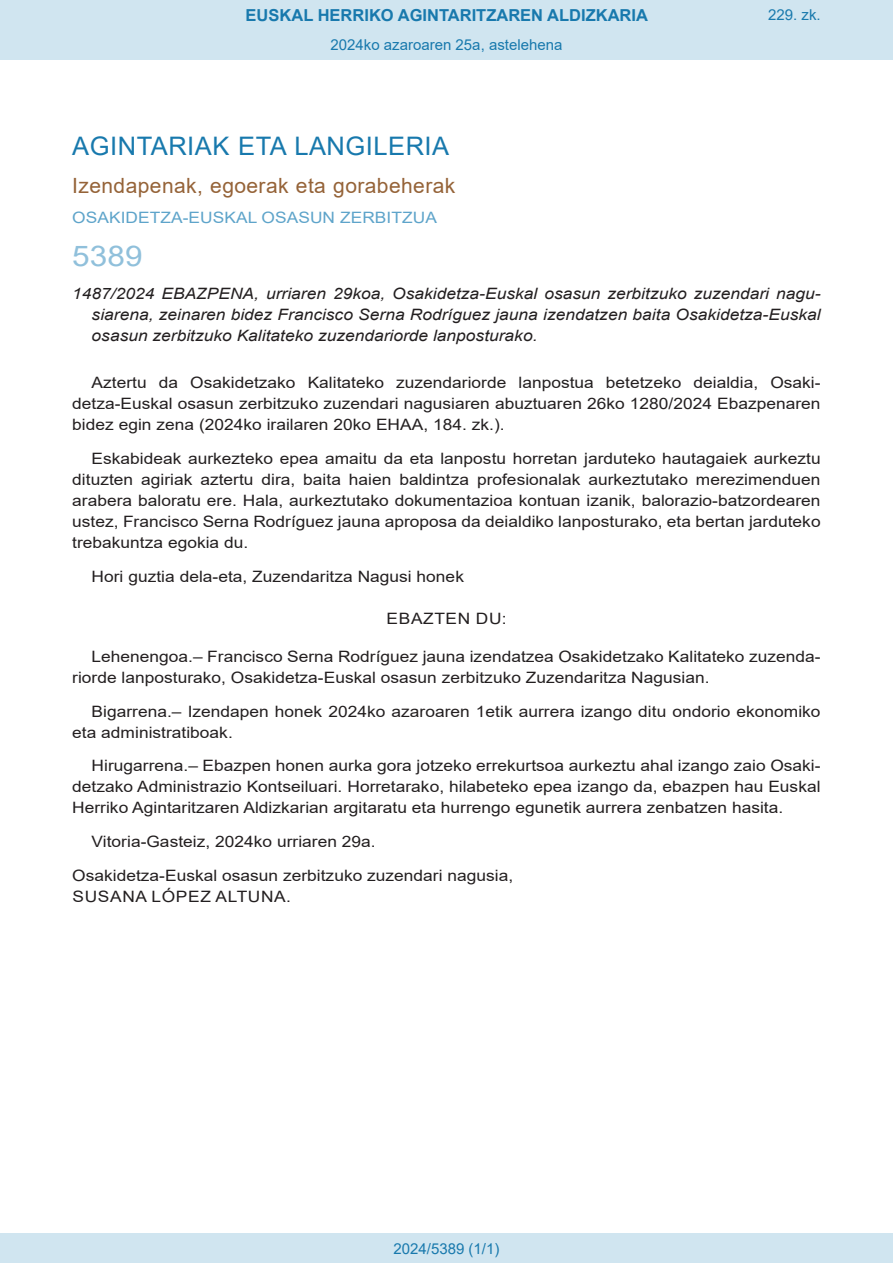
<style>
.page{position:relative;width:893px;height:1263px;background:#fff}
.page>*{position:absolute;margin:0;border:0;box-sizing:border-box;transform-origin:0 0}
.BOPVOrden{font:28.5px "Arial";color:#90c0db;scale:1.11 1}
.BOPVSeccion{font:25.5px "Arial";letter-spacing:.02em;color:#1879ad}
.BOPVSubseccion{font:21px "Arial";letter-spacing:.02em;color:#956338}
.t1{font:700 16.5px "Arial";color:#1879ad}
.BOPVDetalle{font:15.6px/21px "Arial";color:#231f20;text-align:justify;scale:1.11 1}
.BOPVTitulo{font:italic 15.6px/21px "Arial";color:#231f20;text-align:justify;scale:1.11 1}
.BOPVFirmaPuesto{font:15.6px "Arial";color:#231f20;scale:1.11 1}
.BOPVFirmaLugFec{font:15.6px "Arial";color:#231f20;scale:1.11 1}
.BOPVOrganismo{font:15.6px "Arial";letter-spacing:.005em;color:#5ea4ca;scale:1.11 1}
.BOPVFirmaNombre{font:15.6px "Arial";letter-spacing:.035em;color:#231f20;scale:1.11 1}
.BOPVClave{font:15.6px "Arial";letter-spacing:.035em;color:#231f20;scale:1.11 1}
.Paginacion_Centro{font:15px "Arial";color:#1879ad}
</style>
<div class="page">
<div style="left:0;top:0;width:893px;height:60px;background:#d0e5f0"></div>
<div style="left:0;top:1233px;width:893px;height:30px;background:#d0e5f0"></div>
<p class="t1" style="left:246px;top:3px;width:404px">EUSKAL HERRIKO AGINTARITZAREN ALDIZKARIA</p>
<p class="Paginacion_Centro" style="left:331px;top:35px;width:233px">2024ko azaroaren 25a, astelehena</p>
<p class="Paginacion_Centro" style="left:768px;top:5px;width:54px">229. zk.</p>
<p class="BOPVSeccion" style="left:72px;top:128px;width:378px">AGINTARIAK ETA LANGILERIA</p>
<p class="BOPVSubseccion" style="left:72px;top:171px;width:385px">Izendapenak, egoerak eta gorabeherak</p>
<p class="BOPVOrganismo" style="left:72px;top:207px;width:330px">OSAKIDETZA-EUSKAL OSASUN ZERBITZUA</p>
<p class="BOPVOrden" style="left:72px;top:236px;width:65px">5389</p>
<p class="BOPVTitulo" style="left:92px;top:284px;width:658px;text-indent:-19px">1487/2024 EBAZPENA, urriaren 29koa, Osakidetza-Euskal osasun zerbitzuko zuzendari nagu&shy;siarena, zeinaren bidez Francisco Serna Rodríguez jauna izendatzen baita Osakidetza-Euskal osasun zerbitzuko Kalitateko zuzendariorde lanposturako.</p>
<p class="BOPVDetalle" style="left:72px;top:372px;width:676px;text-indent:19px">Aztertu da Osakidetzako Kalitateko zuzendariorde lanpostua betetzeko deialdia, Osaki&shy;detza-Euskal osasun zerbitzuko zuzendari nagusiaren abuztuaren 26ko 1280/2024 Ebazpenaren bidez egin zena (2024ko irailaren 20ko EHAA, 184. zk.).</p>
<p class="BOPVDetalle" style="left:72px;top:448px;width:676px;text-indent:19px">Eskabideak aurkezteko epea amaitu da eta lanpostu horretan jarduteko hautagaiek aurkeztu dituzten agiriak aztertu dira, baita haien baldintza profesionalak aurkeztutako merezimenduen arabera baloratu ere. Hala, aurkeztutako dokumentazioa kontuan izanik, balorazio-batzordearen ustez, Francisco Serna Rodríguez jauna aproposa da deialdiko lanposturako, eta bertan jarduteko trebakuntza egokia du.</p>
<p class="BOPVDetalle" style="left:92px;top:565px;width:337px">Hori guztia dela-eta, Zuzendaritza Nagusi honek</p>
<p class="BOPVClave" style="left:387px;top:607px;width:110px">EBAZTEN DU:</p>
<p class="BOPVDetalle" style="left:72px;top:646px;width:676px;text-indent:19px">Lehenengoa.– Francisco Serna Rodríguez jauna izendatzea Osakidetzako Kalitateko zuzenda&shy;riorde lanposturako, Osakidetza-Euskal osasun zerbitzuko Zuzendaritza Nagusian.</p>
<p class="BOPVDetalle" style="left:72px;top:700px;width:676px;text-indent:19px">Bigarrena.– Izendapen honek 2024ko azaroaren 1etik aurrera izango ditu ondorio ekonomiko eta administratiboak.</p>
<p class="BOPVDetalle" style="left:72px;top:755px;width:676px;text-indent:19px">Hirugarrena.– Ebazpen honen aurka gora jotzeko errekurtsoa aurkeztu ahal izango zaio Osaki&shy;detzako Administrazio Kontseiluari. Horretarako, hilabeteko epea izango da, ebazpen hau Euskal Herriko Agintaritzaren Aldizkarian argitaratu eta hurrengo egunetik aurrera zenbatzen hasita.</p>
<p class="BOPVFirmaLugFec" style="left:92px;top:831px;width:257px">Vitoria-Gasteiz, 2024ko urriaren 29a.</p>
<p class="BOPVFirmaPuesto" style="left:72px;top:864px;width:399px">Osakidetza-Euskal osasun zerbitzuko zuzendari nagusia,</p>
<p class="BOPVFirmaNombre" style="left:73px;top:885px;width:198px">SUSANA LÓPEZ ALTUNA.</p>
<p class="Paginacion_Centro" style="left:393px;top:1238px;width:107px">2024/5389 (1/1)</p>
</div>
